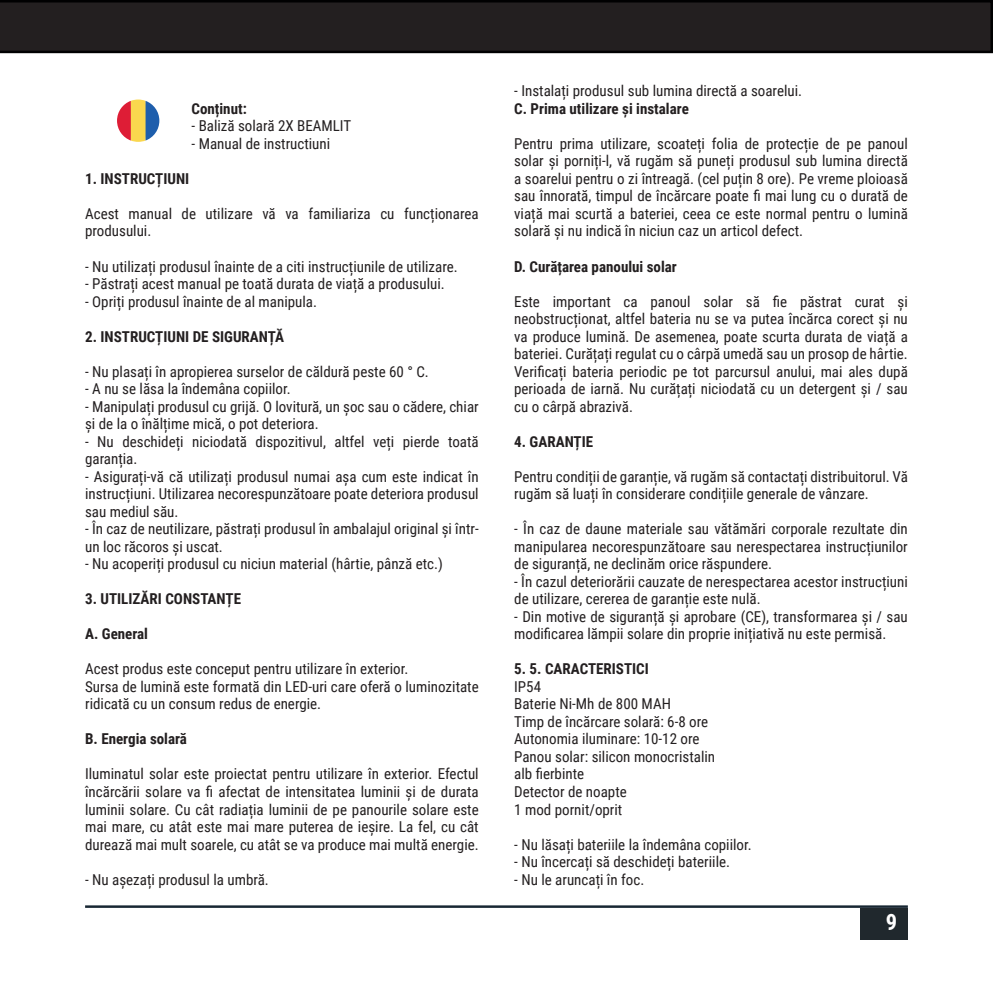
<style>
.page{position:relative;width:993px;height:993px;background:#fff}
.page>*{position:absolute;margin:0;border:0;box-sizing:border-box;transform-origin:0 0}
.t1{font:700 22.5px "Roboto Condensed";color:#fff}
.t2{font:15px/17.5px "Roboto Condensed";color:#231f20}
.t3{font:700 15px "Roboto Condensed";color:#231f20}
</style>
<div class="page">
<hr style="left:85px;top:905px;width:822px;height:2px;background:#182733">
<div style="left:859px;top:907px;width:48px;height:32px;background:#20282d"></div>
<svg style="left:117px;top:99px;width:42px;height:43px"></svg>
<svg style="left:0;top:0;width:992px;height:53px;background:#1f1c1d"></svg>
<p class="t3" style="left:191px;top:98px;width:57px">Conținut:</p>
<p class="t2" style="left:191px;top:117px;width:161px">- Baliză solară 2X BEAMLIT</p>
<p class="t2" style="left:191px;top:134px;width:140px">- Manual de instructiuni</p>
<p class="t3" style="left:85px;top:168px;width:106px">1. INSTRUCȚIUNI</p>
<p class="t2" style="left:85px;top:204px;width:395px">Acest manual de utilizare vă va familiariza cu funcționarea produsului.</p>
<p class="t2" style="left:85px;top:257px;width:374px">- Nu utilizați produsul înainte de a citi instrucțiunile de utilizare.</p>
<p class="t2" style="left:85px;top:274px;width:361px">- Păstrați acest manual pe toată durata de viață a produsului.</p>
<p class="t2" style="left:85px;top:292px;width:233px">- Opriți produsul înainte de al manipula.</p>
<p class="t3" style="left:85px;top:325px;width:200px">2. INSTRUCȚIUNI DE SIGURANȚĂ</p>
<p class="t2" style="left:85px;top:362px;width:345px">- Nu plasați în apropierea surselor de căldură peste 60 ° C.</p>
<p class="t2" style="left:85px;top:379px;width:207px">- A nu se lăsa la îndemâna copiilor.</p>
<p class="t2" style="left:85px;top:397px;width:395px">- Manipulați produsul cu grijă. O lovitură, un șoc sau o cădere, chiar și de la o înălțime mică, o pot deteriora.</p>
<p class="t2" style="left:85px;top:432px;width:395px">- Nu deschideți niciodată dispozitivul, altfel veți pierde toată garanția.</p>
<p class="t2" style="left:85px;top:467px;width:395px;text-align:justify">- Asigurați-vă că utilizați produsul numai așa cum este indicat în instrucțiuni. Utilizarea necorespunzătoare poate deteriora produsul sau mediul său.</p>
<p class="t2" style="left:85px;top:519px;width:395px">- În caz de neutilizare, păstrați produsul în ambalajul original și într&shy;un loc răcoros și uscat.</p>
<p class="t2" style="left:85px;top:554px;width:359px">- Nu acoperiți produsul cu niciun material (hârtie, pânză etc.)</p>
<p class="t3" style="left:85px;top:588px;width:157px">3. UTILIZĂRI CONSTANȚE</p>
<p class="t3" style="left:85px;top:623px;width:64px">A. General</p>
<p class="t2" style="left:85px;top:659px;width:324px">Acest produs este conceput pentru utilizare în exterior.</p>
<p class="t2" style="left:85px;top:677px;width:395px">Sursa de lumină este formată din LED-uri care oferă o luminozitate ridicată cu un consum redus de energie.</p>
<p class="t3" style="left:85px;top:728px;width:103px">B. Energia solară</p>
<p class="t2" style="left:85px;top:764px;width:395px;text-align:justify">Iluminatul solar este proiectat pentru utilizare în exterior. Efectul încărcării solare va fi afectat de intensitatea luminii și de durata luminii solare. Cu cât radiația luminii de pe panourile solare este mai mare, cu atât este mai mare puterea de ieșire. La fel, cu cât durează mai mult soarele, cu atât se va produce mai multă energie.</p>
<p class="t2" style="left:85px;top:869px;width:185px">- Nu așezați produsul la umbră.</p>
<p class="t2" style="left:514px;top:82px;width:289px">- Instalați produsul sub lumina directă a soarelui.</p>
<p class="t3" style="left:514px;top:98px;width:176px">C. Prima utilizare și instalare</p>
<p class="t2" style="left:514px;top:134px;width:395px;text-align:justify">Pentru prima utilizare, scoateți folia de protecție de pe panoul solar și porniți-l, vă rugăm să puneți produsul sub lumina directă a soarelui pentru o zi întreagă. (cel puțin 8 ore). Pe vreme ploioasă sau înnorată, timpul de încărcare poate fi mai lung cu o durată de viață mai scurtă a bateriei, ceea ce este normal pentru o lumină solară și nu indică în niciun caz un articol defect.</p>
<p class="t3" style="left:514px;top:255px;width:164px">D. Curățarea panoului solar</p>
<p class="t2" style="left:514px;top:292px;width:395px;text-align:justify">Este important ca panoul solar să fie păstrat curat și neobstrucționat, altfel bateria nu se va putea încărca corect și nu va produce lumină. De asemenea, poate scurta durata de viață a bateriei. Curățați regulat cu o cârpă umedă sau un prosop de hârtie.<br>Verificați bateria periodic pe tot parcursul anului, mai ales după perioada de iarnă. Nu curățați niciodată cu un detergent și / sau cu o cârpă abrazivă.</p>
<p class="t3" style="left:514px;top:430px;width:80px">4. GARANȚIE</p>
<p class="t2" style="left:514px;top:467px;width:395px">Pentru condiții de garanție, vă rugăm să contactați distribuitorul. Vă rugăm să luați în considerare condițiile generale de vânzare.</p>
<p class="t2" style="left:514px;top:519px;width:395px;text-align:justify">- În caz de daune materiale sau vătămări corporale rezultate din manipularea necorespunzătoare sau nerespectarea instrucțiunilor de siguranță, ne declinăm orice răspundere.</p>
<p class="t2" style="left:514px;top:572px;width:395px">- În cazul deteriorării cauzate de nerespectarea acestor instrucțiuni de utilizare, cererea de garanție este nulă.</p>
<p class="t2" style="left:514px;top:607px;width:395px">- Din motive de siguranță și aprobare (CE), transformarea și / sau modificarea lămpii solare din proprie inițiativă nu este permisă.</p>
<p class="t3" style="left:514px;top:658px;width:136px">5. 5. CARACTERISTICI</p>
<p class="t2" style="left:514px;top:677px;width:28px">IP54</p>
<p class="t2" style="left:514px;top:694px;width:158px">Baterie Ni-Mh de 800 MAH</p>
<p class="t2" style="left:514px;top:712px;width:195px">Timp de încărcare solară: 6-8 ore</p>
<p class="t2" style="left:514px;top:729px;width:187px">Autonomia iluminare: 10-12 ore</p>
<p class="t2" style="left:514px;top:747px;width:202px">Panou solar: silicon monocristalin</p>
<p class="t2" style="left:514px;top:764px;width:71px">alb fierbinte</p>
<p class="t2" style="left:514px;top:782px;width:114px">Detector de noapte</p>
<p class="t2" style="left:514px;top:799px;width:110px">1 mod pornit/oprit</p>
<p class="t2" style="left:514px;top:834px;width:239px">- Nu lăsați bateriile la îndemâna copiilor.</p>
<p class="t2" style="left:514px;top:852px;width:217px">- Nu încercați să deschideți bateriile.</p>
<p class="t2" style="left:514px;top:869px;width:132px">- Nu le aruncați în foc.</p>
<h1 class="t1" style="left:885px;top:906px;width:13px">9</h1>
</div>
